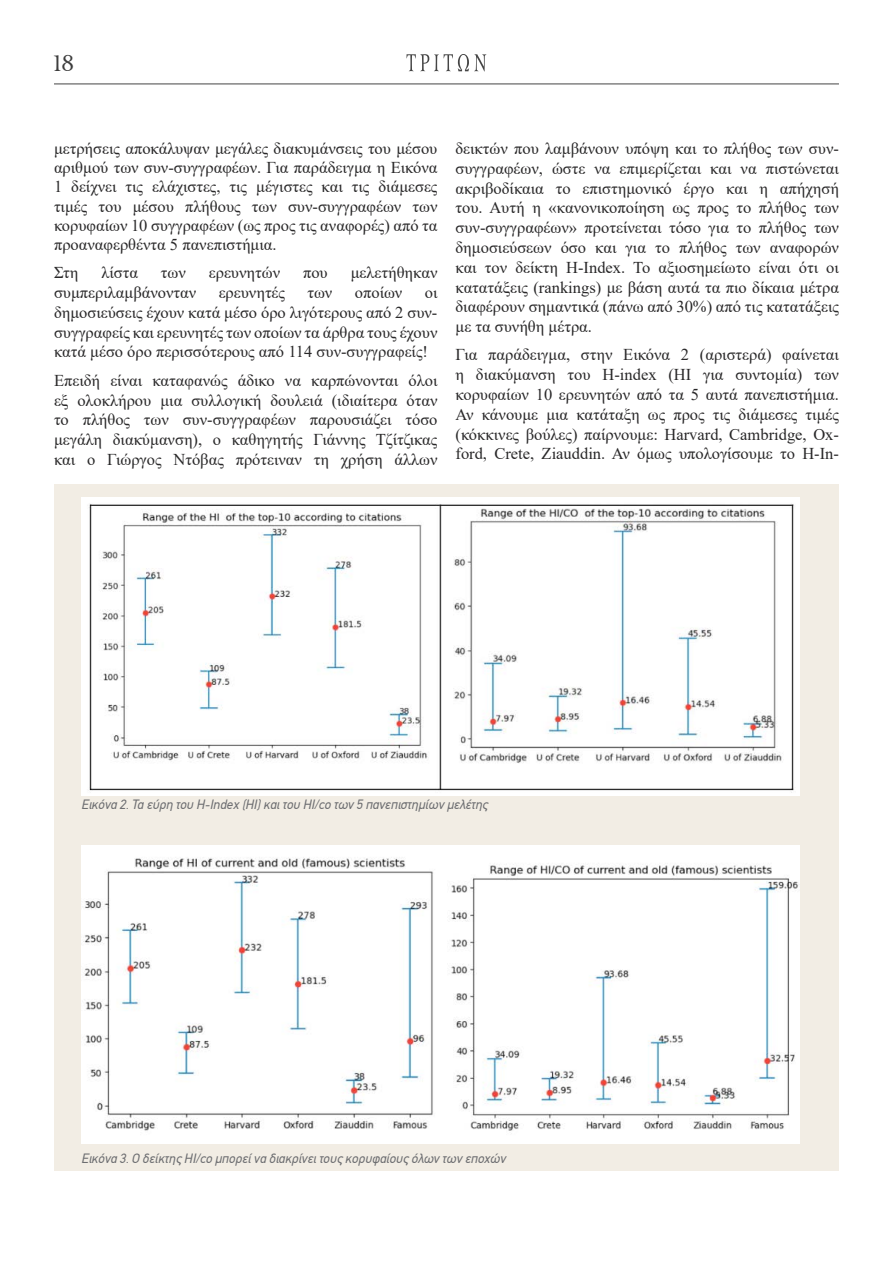
<style>
.page{position:relative;width:893px;height:1263px;background:#fff}
.page>*{position:absolute;margin:0;border:0;box-sizing:border-box;transform-origin:0 0}
.t1{font:24px "Katsoulidis";color:#3d3d3d}
.t2{font:16.5px/19.8px "Times New Roman";color:#292829;text-align:justify}
.t3{font:italic 13.5px "PF Din Text";color:#6d6e71}
</style>
<div class="page">
<hr style="left:54px;top:84px;width:785px;height:1px;background:#454545">
<svg style="left:406px;top:54px;width:80px;height:17px"></svg>
<div style="left:54px;top:485px;width:785px;height:686px;background:#f2ede4"></div>
<img style="left:81px;top:497px;width:718px;height:298px">
<img style="left:81px;top:845px;width:718px;height:298px">
<h1 class="t1" style="left:53px;top:49px;width:23px">18</h1>
<p class="t2" style="left:54px;top:138px;width:385px;line-height:19.2px">μετρήσεις αποκάλυψαν μεγάλες διακυμάνσεις του μέσου αριθμού των συν-συγγραφέων. Για παράδειγμα η Εικόνα 1 δείχνει τις ελάχιστες, τις μέγιστες και τις διάμεσες τιμές του μέσου πλήθους των συν-συγγραφέων των κορυφαίων 10 συγγραφέων (ως προς τις αναφορές) από τα προαναφερθέντα 5 πανεπιστήμια.</p>
<p class="t2" style="left:54px;top:262px;width:26px">Στη</p>
<p class="t2" style="left:101px;top:262px;width:38px">λίστα</p>
<p class="t2" style="left:161px;top:262px;width:26px">των</p>
<p class="t2" style="left:209px;top:262px;width:73px">ερευνητών</p>
<p class="t2" style="left:303px;top:262px;width:26px">που</p>
<p class="t2" style="left:351px;top:262px;width:88px">μελετήθηκαν</p>
<p class="t2" style="left:54px;top:282px;width:144px">συμπεριλαμβάνονταν</p>
<p class="t2" style="left:219px;top:282px;width:68px">ερευνητές</p>
<p class="t2" style="left:307px;top:282px;width:26px">των</p>
<p class="t2" style="left:355px;top:282px;width:49px">οποίων</p>
<p class="t2" style="left:54px;top:282px;width:385px;text-indent:371px">οι δημοσιεύσεις έχουν κατά μέσο όρο λιγότερους από 2 συν&shy;συγγραφείς και ερευνητές των οποίων τα άρθρα τους έχουν κατά μέσο όρο περισσότερους από 114 συν-συγγραφείς!</p>
<p class="t2" style="left:54px;top:370px;width:385px">Επειδή είναι καταφανώς άδικο να καρπώνονται όλοι εξ ολοκλήρου μια συλλογική δουλειά (ιδιαίτερα όταν το πλήθος των συν-συγγραφέων παρουσιάζει τόσο μεγάλη διακύμανση), ο καθηγητής Γιάννης Τζίτζικας και ο Γιώργος Ντόβας πρότειναν τη χρήση άλλων</p>
<p class="t2" style="left:455px;top:138px;width:385px">δεικτών που λαμβάνουν υπόψη και το πλήθος των συν&shy;συγγραφέων, ώστε να επιμερίζεται και να πιστώνεται ακριβοδίκαια το επιστημονικό έργο και η απήχησή του. Αυτή η «κανονικοποίηση ως προς το πλήθος των συν-συγγραφέων» προτείνεται τόσο για το πλήθος των δημοσιεύσεων όσο και για το πλήθος των αναφορών και τον δείκτη H-Index. Το αξιοσημείωτο είναι ότι οι κατατάξεις (rankings) με βάση αυτά τα πιο δίκαια μέτρα διαφέρουν σημαντικά (πάνω από 30%) από τις κατατάξεις με τα συνήθη μέτρα.</p>
<p class="t2" style="left:455px;top:344px;width:385px">Για παράδειγμα, στην Εικόνα 2 (αριστερά) φαίνεται η διακύμανση του H-index (ΗΙ για συντομία) των κορυφαίων 10 ερευνητών από τα 5 αυτά πανεπιστήμια.<br>Αν κάνουμε μια κατάταξη ως προς τις διάμεσες τιμές (κόκκινες βούλες) παίρνουμε: Harvard, Cambridge, Ox&shy;ford, Crete, Ziauddin. Αν όμως υπολογίσουμε το H-In-</p>
<p class="t3" style="left:81px;top:797px;width:408px">Εικόνα 2. Τα εύρη του H-Index (HI) και του ΗI/co των 5 πανεπιστημίων μελέτης</p>
<p class="t3" style="left:81px;top:1150px;width:426px">Εικόνα 3. Ο δείκτης HI/co μπορεί να διακρίνει τους κορυφαίους όλων των εποχών</p>
</div>
